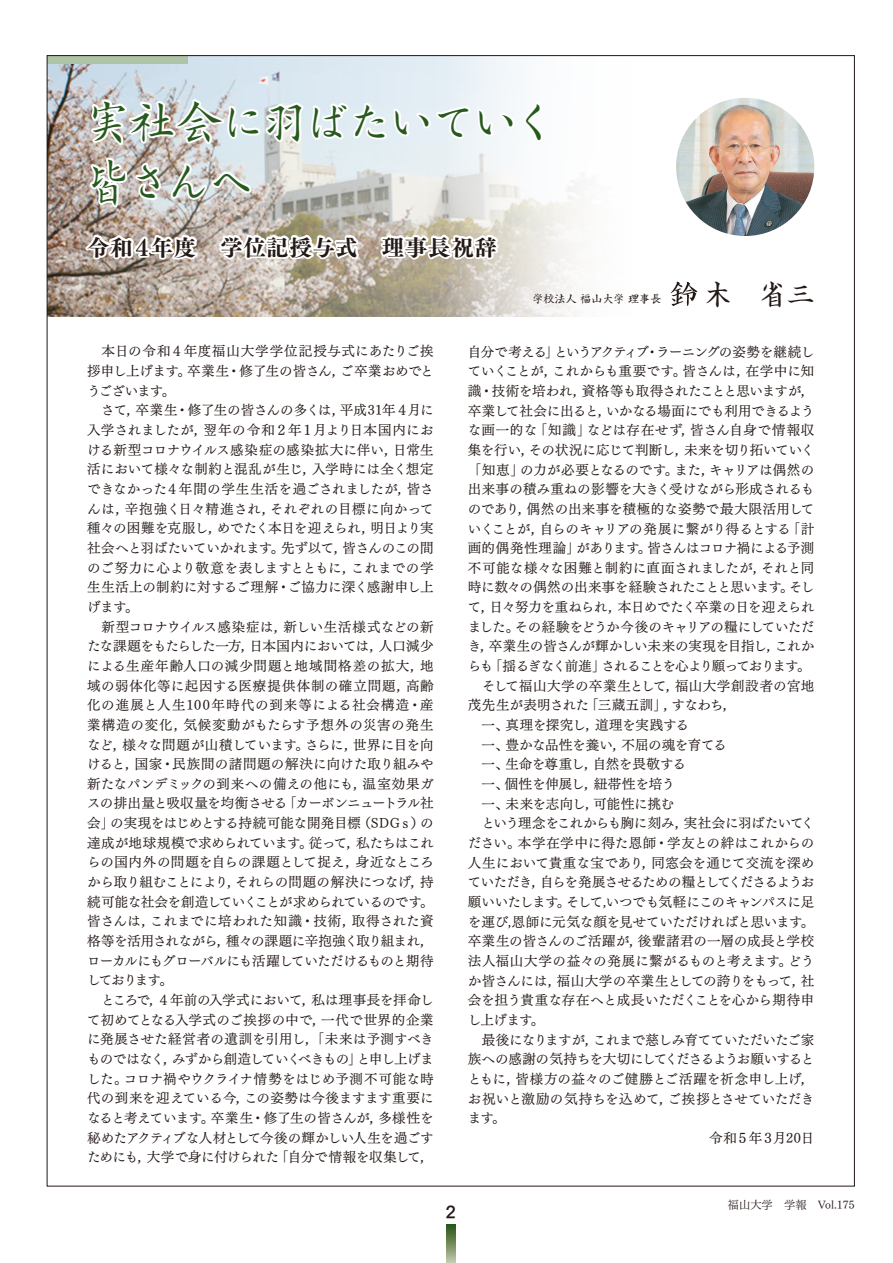
<style>
.page{position:relative;width:893px;height:1263px;background:#fff}
.page>*{position:absolute;margin:0;border:0;box-sizing:border-box;transform-origin:0 0}
.t1{font:300 48.9px/60px "Outai Kai Std";letter-spacing:-.13em;color:#26591d}
.t2{font:27.6px "Sei Kai CB1 Std";color:#231916}
.t3{font:22.35px "Tsuku AMD Min Std E";letter-spacing:.04em;color:#231916}
.t4{font:16.5px "Tsuku Go Pro B";color:#231916}
.t5{font:13.5px/19.6px "Tsuku Min Pro RB";letter-spacing:-.015em;color:#231916}
.t6{font:13.5px "Tsuku Min Pro RB";letter-spacing:.01em;color:#231916}
.t7{font:13.5px "Tsuku Min Pro RB";letter-spacing:-.035em;color:#231916}
.t8{font:13.5px "Tsuku Min Pro RB";letter-spacing:-.045em;color:#231916}
.t9{font:13.5px "Tsuku Min Pro RB";letter-spacing:.015em;color:#231916}
.t10{font:13.5px "Tsuku Min Pro RB";letter-spacing:-.055em;color:#231916}
.t11{font:13.5px "Tsuku Min Pro RB";letter-spacing:-.1em;color:#231916}
.t12{font:13.5px "Tsuku Min Pro RB";letter-spacing:-.07em;color:#231916}
.t13{font:13.5px "Tsuku Min Pro RB";letter-spacing:-.05em;color:#231916}
.t14{font:13.5px "Tsuku Min Pro RB";letter-spacing:-.04em;color:#231916}
.t15{font:13.5px "Tsuku Min Pro RB";letter-spacing:.045em;color:#231916}
.t16{font:13.5px "Tsuku Min Pro RB";letter-spacing:.025em;color:#231916}
.t17{font:13.5px "Tsuku Min Pro RB";letter-spacing:.005em;color:#231916}
.t18{font:11.25px "Tsuku Min Pr 6 R";color:#231916}
.t19{font:11.1px "Sei Kai CB1 Std";color:#231916}
</style>
<div class="page">
<img style="left:49px;top:64px;width:529px;height:253px">
<div style="left:47px;top:56px;width:140px;height:8px;background:#afc3a9"></div>
<svg style="left:671px;top:282px;width:26px;height:24px"></svg>
<svg style="left:50px;top:55px;width:495px;height:262px"></svg>
<img style="left:676px;top:98px;width:138px;height:138px;border-radius:69px">
<svg style="left:446px;top:1225px;width:9px;height:38px"></svg>
<h1 class="t1" style="left:83px;top:91px;width:478px">実社会に羽ばたいていく皆さんへ</h1>
<h3 class="t3" style="left:87px;top:227px;width:411px">令和４年度　学位記授与式　理事長祝辞</h3>
<p class="t19" style="left:532px;top:290px;width:130px">学校法人 福山大学 理事長</p>
<h2 class="t2" style="left:704px;top:273px;width:112px">木　省三</h2>
<p class="t5" style="left:87px;top:340px;width:348px">　本日の令和４年度福山大学学位記授与式にあたりご挨拶申し上げます。卒業生・修了生の皆さん，ご卒業おめでとうございます。<br>　さて，卒業生・修了生の皆さんの多くは，平成31年４月に入学されましたが，翌年の令和２年１月より日本国内における新型コロナウイルス感染症の感染拡大に伴い，日常生活において様々な制約と混乱が生じ，入学時には全く想定できなかった４年間の学生生活を過ごされましたが，皆さんは，辛抱強く日々精進され，それぞれの目標に向かって種々の困難を克服し，めでたく本日を迎えられ，明日より実社会へと羽ばたいていかれます。先ず以て，皆さんのこの間のご努力に心より敬意を表しますとともに，これまでの学生生活上の制約に対するご理解・ご協力に深く感謝申し上げます。<br>　新型コロナウイルス感染症は，新しい生活様式などの新たな課題をもたらした一方，日本国内においては，人口減少による生産年齢人口の減少問題と地域間格差の拡大，地域の弱体化等に起因する医療提供体制の確立問題，高齢化の進展と人生100年時代の到来等による社会構造・産業構造の変化，気候変動がもたらす予想外の災害の発生など，様々な問題が山積しています。さらに，世界に目を向けると，国家・民族間の諸問題の解決に向けた取り組みや新たなパンデミックの到来への備えの他にも，温室効果ガスの排出量と吸収量を均衡させる「カーボンニュートラル社会」の実現をはじめとする持続可能な開発目標（SDGｓ）の達成が地球規模で求められています。従って，私たちはこれらの国内外の問題を自らの課題として捉え，身近なところから取り組むことにより，それらの問題の解決につなげ，持続可能な社会を創造していくことが求められているのです。皆さんは，これまでに培われた知識・技術，取得された資格等を活用されながら，種々の課題に辛抱強く取り組まれ，ローカルにもグローバルにも活躍していただけるものと期待しております。<br>　ところで，４年前の入学式において，私は理事長を拝命して初めてとなる入学式のご挨拶の中で，一代で世界的企業に発展させた経営者の遺訓を引用し，「未来は予測すべきものではなく，みずから創造していくべきもの」と申し上げました。コロナ禍やウクライナ情勢をはじめ予測不可能な時代の到来を迎えている今，この姿勢は今後ますます重要になると考えています。卒業生・修了生の皆さんが，多様性を秘めたアクティブな人材として今後の輝かしい人生を過ごすためにも，大学で身に付けられた「自分で情報を収集して，</p>
<p class="t10" style="left:468px;top:339px;width:348px">自分で考える」というアクティブ・ラーニングの姿勢を継続し</p>
<p class="t5" style="left:468px;top:360px;width:348px">ていくことが，これからも重要です。皆さんは，在学中に知</p>
<p class="t7" style="left:468px;top:379px;width:348px">識・技術を培われ，資格等も取得されたことと思いますが，</p>
<p class="t5" style="left:468px;top:399px;width:348px">卒業して社会に出ると，いかなる場面にでも利用できるよう</p>
<p class="t15" style="left:468px;top:418px;width:348px">な画一的な「知識」などは存在せず，皆さん自身で情報収</p>
<p class="t5" style="left:468px;top:438px;width:348px">集を行い，その状況に応じて判断し，未来を切り拓いていく</p>
<p class="t5" style="left:468px;top:458px;width:348px">「知恵」の力が必要となるのです。また，キャリアは偶然の</p>
<p class="t5" style="left:468px;top:478px;width:348px">出来事の積み重ねの影響を大きく受けながら形成されるも</p>
<p class="t9" style="left:468px;top:497px;width:348px">のであり，偶然の出来事を積極的な姿勢で最大限活用して</p>
<p class="t7" style="left:468px;top:516px;width:348px">いくことが，自らのキャリアの発展に繋がり得るとする「計</p>
<p class="t5" style="left:468px;top:537px;width:348px">画的偶発性理論」があります。皆さんはコロナ禍による予測</p>
<p class="t6" style="left:468px;top:555px;width:348px">不可能な様々な困難と制約に直面されましたが，それと同</p>
<p class="t5" style="left:468px;top:576px;width:348px">時に数々の偶然の出来事を経験されたことと思います。そし</p>
<p class="t7" style="left:468px;top:595px;width:348px">て，日々努力を重ねられ，本日めでたく卒業の日を迎えられ</p>
<p class="t8" style="left:468px;top:614px;width:348px">ました。その経験をどうか今後のキャリアの糧にしていただ</p>
<p class="t5" style="left:468px;top:635px;width:348px">き，卒業生の皆さんが輝かしい未来の実現を目指し，これか</p>
<p class="t11" style="left:468px;top:654px;width:344px">らも「揺るぎなく前進」されることを心より願っております。</p>
<p class="t16" style="left:468px;top:673px;width:348px">　そして福山大学の卒業生として，福山大学創設者の宮地</p>
<p class="t9" style="left:468px;top:693px;width:270px">茂先生が表明された「三蔵五訓」，すなわち，</p>
<p class="t5" style="left:468px;top:713px;width:223px">　一、真理を探究し，道理を実践する</p>
<p class="t5" style="left:468px;top:733px;width:260px">　一、豊かな品性を養い，不屈の魂を育てる</p>
<p class="t5" style="left:468px;top:753px;width:220px">　一、生命を尊重し，自然を畏敬する</p>
<p class="t5" style="left:468px;top:772px;width:209px">　一、個性を伸展し，紐帯性を培う</p>
<p class="t5" style="left:468px;top:792px;width:208px">　一、未来を志向し，可能性に挑む</p>
<p class="t7" style="left:468px;top:811px;width:348px">　という理念をこれからも胸に刻み，実社会に羽ばたいてく</p>
<p class="t6" style="left:468px;top:831px;width:348px">ださい。本学在学中に得た恩師・学友との絆はこれからの</p>
<p class="t17" style="left:468px;top:850px;width:348px">人生において貴重な宝であり，同窓会を通じて交流を深め</p>
<p class="t12" style="left:468px;top:870px;width:348px">ていただき，自らを発展させるための糧としてくださるようお</p>
<p class="t13" style="left:468px;top:890px;width:348px">願いいたします。そして,いつでも気軽にこのキャンパスに足</p>
<p class="t5" style="left:468px;top:910px;width:348px">を運び,恩師に元気な顔を見せていただければと思います。</p>
<p class="t6" style="left:468px;top:929px;width:348px">卒業生の皆さんのご活躍が，後輩諸君の一層の成長と学校</p>
<p class="t6" style="left:468px;top:949px;width:348px">法人福山大学の益々の発展に繋がるものと考えます。どう</p>
<p class="t5" style="left:468px;top:969px;width:348px">か皆さんには，福山大学の卒業生としての誇りをもって，社</p>
<p class="t5" style="left:468px;top:989px;width:348px">会を担う貴重な存在へと成長いただくことを心から期待申</p>
<p class="t5" style="left:468px;top:1008px;width:78px">し上げます。</p>
<p class="t14" style="left:468px;top:1027px;width:348px">　最後になりますが，これまで慈しみ育てていただいたご家</p>
<p class="t8" style="left:468px;top:1047px;width:348px">族への感謝の気持ちを大切にしてくださるようお願いすると</p>
<p class="t5" style="left:468px;top:1067px;width:348px">ともに，皆様方の益々のご健勝とご活躍を祈念申し上げ，</p>
<p class="t6" style="left:468px;top:1086px;width:348px">お祝いと激励の気持ちを込めて，ご挨拶とさせていただき</p>
<p class="t5" style="left:468px;top:1107px;width:39px">ます。</p>
<p class="t8" style="left:709px;top:1126px;width:107px">令和５年３月20日</p>
<p class="t4" style="left:445px;top:1197px;width:12px">2</p>
<p class="t18" style="left:728px;top:1195px;width:128px">福山大学　学報　Vol.175</p>
</div>
